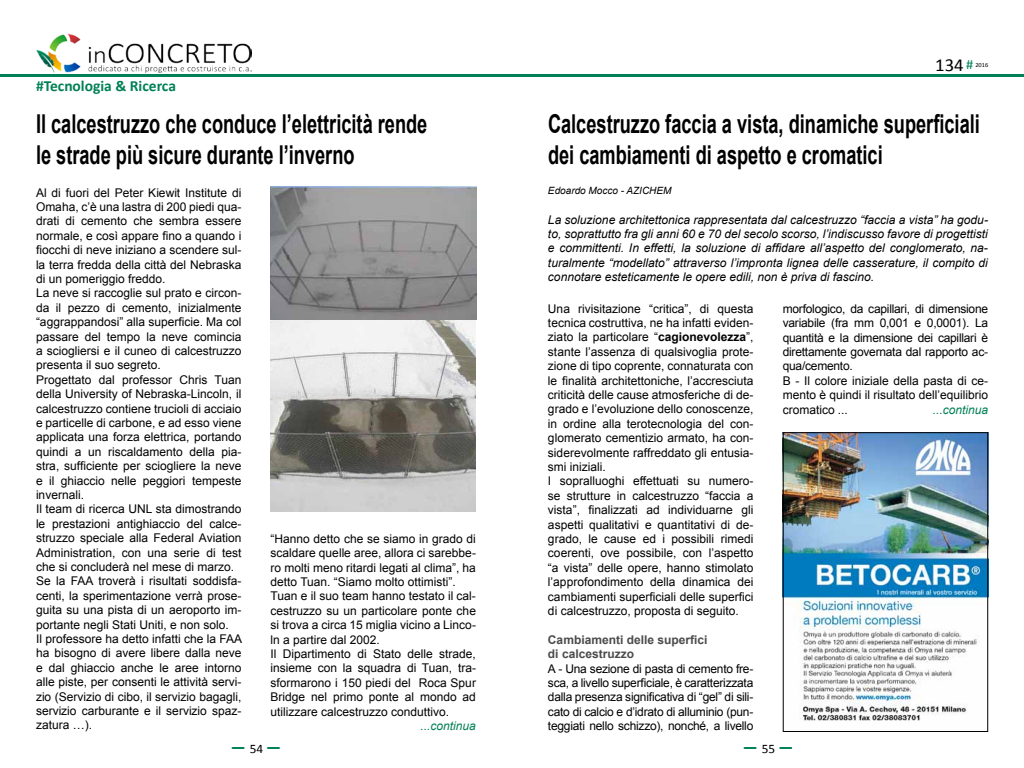
<style>
.page{position:relative;width:1024px;height:768px;background:#fff}
.page>*{position:absolute;margin:0;border:0;box-sizing:border-box;transform-origin:0 0}
.t1{font:700 26px/31.2px "Arial";color:#000;scale:.7 1}
.t2{font:25px "Verdana";color:#008057}
.t3{font:18.3px "Calibri";color:#000}
.t4{font:700 15.5px "Calibri";color:#008057}
.t5{font:12px/14.4px "Arial";color:#000}
.t6{font:italic 12px/14.4px "Arial";color:#000;text-align:justify}
.t7{font:12px/14.4px "Arial";letter-spacing:-.02em;color:#000}
.t8{font:700 12px/14.4px "Arial";color:#4b4b4d}
.t9{font:italic 12px "Arial";color:#008057}
.t10{font:italic 10px "Arial";color:#000}
.t11{font:6.2px "Calibri";color:#000}
.s1{font-size:14px;color:#008057}
.s2{font-family:"Calibri";font-size:13px;color:#000}
.s3{font-weight:700}
</style>
<div class="page">
<hr style="left:0;top:74px;width:512px;height:3px;background:#008057">
<img style="left:36px;top:34px;width:215px;height:39px">
<hr style="left:512px;top:74px;width:512px;height:3px;background:#008057">
<img style="left:271px;top:186px;width:205px;height:326px">
<img style="left:785px;top:434px;width:201px;height:287px">
<div style="left:783px;top:432px;width:205px;height:300px;border:1px solid #000"></div>
<p class="t4" style="left:36px;top:76px;width:142px">#Tecnologia &amp; Ricerca</p>
<h3 class="t3" style="left:935px;top:53px;width:39px">134 <span class="s1">#</span></h3>
<p class="t11" style="left:975px;top:61px;width:14px">2016</p>
<h1 class="t1" style="left:36px;top:109px;width:561px">Il calcestruzzo che conduce l’elettricità rende le strade più sicure durante l’inverno</h1>
<h1 class="t1" style="left:548px;top:109px;width:619px">Calcestruzzo faccia a vista, dinamiche superficiali dei cambiamenti di aspetto e cromatici</h1>
<p class="t5" style="left:36px;top:185px;width:208px">Al di fuori del Peter Kiewit Institute di Omaha, c’è una lastra di 200 piedi qua&shy;drati di cemento che sembra essere normale, e così appare fino a quando i fiocchi di neve iniziano a scendere sul&shy;la terra fredda della città del Nebraska di un pomeriggio freddo.<br>La neve si raccoglie sul prato e circon&shy;da il pezzo di cemento, inizialmente “aggrappandosi” alla superficie. Ma col passare del tempo la neve comincia a sciogliersi e il cuneo di calcestruzzo presenta il suo segreto.<br>Progettato dal professor Chris Tuan della University of Nebraska-Lincoln, il calcestruzzo contiene trucioli di acciaio e particelle di carbone, e ad esso viene applicata una forza elettrica, portando quindi a un riscaldamento della pia&shy;stra, sufficiente per sciogliere la neve e il ghiaccio nelle peggiori tempeste invernali.<br>Il team di ricerca UNL sta dimostrando le prestazioni antighiaccio del calce&shy;struzzo speciale alla Federal Aviation Administration, con una serie di test che si concluderà nel mese di marzo.<br>Se la FAA troverà i risultati soddisfa&shy;centi, la sperimentazione verrà prose&shy;guita su una pista di un aeroporto im&shy;portante negli Stati Uniti, e non solo.<br>Il professore ha detto infatti che la FAA ha bisogno di avere libere dalla neve e dal ghiaccio anche le aree intorno alle piste, per consenti le attività servi&shy;zio (Servizio di cibo, il servizio bagagli, servizio carburante e il servizio spaz&shy;zatura …).</p>
<p class="t5" style="left:271px;top:531px;width:207px">“Hanno detto che se siamo in grado di scaldare quelle aree, allora ci sarebbe&shy;ro molti meno ritardi legati al clima”, ha detto Tuan. “Siamo molto ottimisti”.<br>Tuan e il suo team hanno testato il cal&shy;cestruzzo su un particolare ponte che si trova a circa 15 miglia vicino a Linco&shy;ln a partire dal 2002.<br>Il Dipartimento di Stato delle strade, insieme con la squadra di Tuan, tra&shy;sformarono i 150 piedi del Roca Spur Bridge nel primo ponte al mondo ad utilizzare calcestruzzo conduttivo.</p>
<p class="t9" style="left:421px;top:718px;width:57px">...continua</p>
<h2 class="t2" style="left:230px;top:731px;width:53px">–<span class="s2">54</span>–</h2>
<p class="t10" style="left:548px;top:184px;width:125px">Edoardo Mocco - AZICHEM</p>
<p class="t6" style="left:548px;top:212px;width:442px">La soluzione architettonica rappresentata dal calcestruzzo “faccia a vista” ha godu&shy;to, soprattutto fra gli anni 60 e 70 del secolo scorso, l’indiscusso favore di progettisti e committenti. In effetti, la soluzione di affidare all’aspetto del conglomerato, na&shy;turalmente “modellato” attraverso l’impronta lignea delle casserature, il compito di connotare esteticamente le opere edili, non è priva di fascino.</p>
<p class="t5" style="left:548px;top:301px;width:207px">Una rivisitazione “critica”, di questa tecnica costruttiva, ne ha infatti eviden&shy;ziato la particolare “<span class="s3">cagionevolezza</span>”, stante l’assenza di qualsivoglia prote&shy;zione di tipo coprente, connaturata con le finalità architettoniche, l’accresciuta criticità delle cause atmosferiche di de&shy;grado e l’evoluzione dello conoscenze, in ordine alla terotecnologia del con&shy;glomerato cementizio armato, ha con&shy;siderevolmente raffreddato gli entusia&shy;smi iniziali.<br>I sopralluoghi effettuati su numero&shy;se strutture in calcestruzzo “faccia a vista”, finalizzati ad individuarne gli aspetti qualitativi e quantitativi di de&shy;grado, le cause ed i possibili rimedi coerenti, ove possibile, con l’aspetto “a vista” delle opere, hanno stimolato l’approfondimento della dinamica dei cambiamenti superficiali delle superfici di calcestruzzo, proposta di seguito.</p>
<p class="t8" style="left:548px;top:633px;width:161px">Cambiamenti delle superfici di calcestruzzo</p>
<p class="t5" style="left:548px;top:661px;width:207px;text-align:justify">A - Una sezione di pasta di cemento fre&shy;sca, a livello superficiale, è caratterizzata dalla presenza significativa di “gel” di sili&shy;cato di calcio e d’idrato di alluminio (pun&shy;teggiati nello schizzo), nonché, a livello</p>
<p class="t7" style="left:783px;top:301px;width:207px">morfologico, da capillari, di dimensione variabile (fra mm 0,001 e 0,0001). La quantità e la dimensione dei capillari è direttamente governata dal rapporto ac&shy;qua/cemento.<br>B - Il colore iniziale della pasta di ce&shy;mento è quindi il risultato dell’equilibrio cromatico ...</p>
<p class="t9" style="left:933px;top:402px;width:57px">...continua</p>
<h2 class="t2" style="left:742px;top:731px;width:53px">–<span class="s2">55</span>–</h2>
</div>
